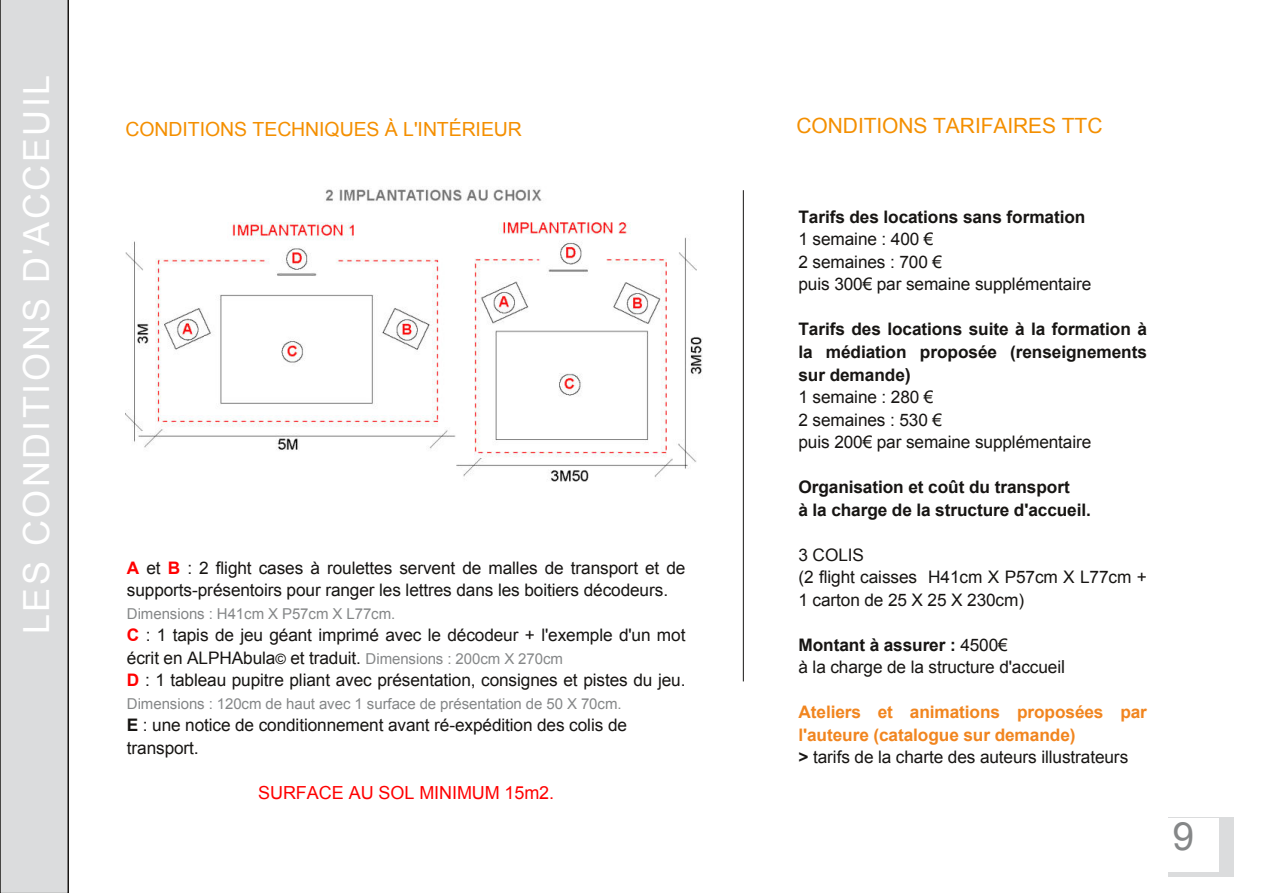
<style>
.page{position:relative;width:1263px;height:893px;background:#fff}
.page>*{position:absolute;margin:0;border:0;box-sizing:border-box;transform-origin:0 0}
.t1{font:39px "Arial";color:#858788}
.t2{font:36px "Arial";letter-spacing:.07em;color:#fff}
.t3{font:21px "Arial";letter-spacing:-.005em;color:#f48f00}
.t4{font:19.5px "Arial";letter-spacing:-.005em;color:#f48f00}
.t5{font:18px "Arial";letter-spacing:-.005em;color:#f00}
.t6{font:17.25px/22.5px "Arial";letter-spacing:-.01em;color:#171513}
.t7{font:700 17.25px/22.5px "Arial";letter-spacing:-.005em;color:#171513}
.t8{font:700 17.25px/22.5px "Arial";letter-spacing:-.005em;color:#f1851f}
.t9{font:15px "Arial";letter-spacing:-.005em;color:#858788}
.s1{font-weight:700;color:#f00}
.s2{font-size:14.25px}
.s3{font-size:15px;color:#858788}
.s4{font-weight:700}
.s5{font-size:18px}
.s6{font-weight:400}
.s7{color:#171513}
.s8{font-weight:400;color:#171513}
</style>
<div class="page">
<div style="left:0;top:0;width:69px;height:893px;background:#dbdcdd"></div>
<hr style="left:743px;top:190px;width:1px;height:491px;background:#171513">
<div style="left:1168px;top:817px;width:66px;height:59px;background:#dbdcdd"></div>
<div style="left:1168px;top:818px;width:50px;height:53px;background:#fff"></div>
<img style="left:126px;top:189px;width:577px;height:293px">
<h2 class="t2" style="left:23px;top:634px;width:561px;rotate:-90deg">LES CONDITIONS D'ACCEUIL</h2>
<p class="t4" style="left:126px;top:121px;width:398px">CONDITIONS TECHNIQUES À L'INTÉRIEUR</p>
<p class="t3" style="left:796px;top:118px;width:308px">CONDITIONS TARIFAIRES TTC</p>
<p class="t6" style="left:127px;top:558px;width:560px"><span class="s1">A</span> et <span class="s1">B</span> : 2 flight cases à roulettes servent de malles de transport et de supports-présentoirs pour ranger les lettres dans les boitiers décodeurs.</p>
<p class="t9" style="left:127px;top:608px;width:270px">Dimensions : H41cm X P57cm X L77cm.</p>
<p class="t6" style="left:127px;top:625px;width:560px"><span class="s1">C</span> : 1 tapis de jeu géant imprimé avec le décodeur + l'exemple d'un mot écrit en ALPHAbula<span class="s2">©</span> et traduit. <span class="s3">Dimensions : 200cm X 270cm<br></span><span class="s1">D</span> : 1 tableau pupitre pliant avec présentation, consignes et pistes du jeu.</p>
<p class="t9" style="left:127px;top:698px;width:496px">Dimensions : 120cm de haut avec 1 surface de présentation de 50 X 70cm.</p>
<p class="t6" style="left:127px;top:715px;width:502px"><span class="s4">E</span> : une notice de conditionnement avant ré-expédition des colis de transport<span class="s5">.</span></p>
<p class="t5" style="left:258px;top:786px;width:298px">SURFACE AU SOL MINIMUM 15m2.</p>
<p class="t7" style="left:798px;top:207px;width:288px">Tarifs des locations sans formation</p>
<p class="t6" style="left:798px;top:230px;width:294px">1 semaine : 400 €<br>2 semaines : 700 €<br>puis 300€ par semaine supplémentaire</p>
<p class="t7" style="left:798px;top:320px;width:350px">Tarifs des locations suite à la formation à la médiation proposée (renseignements sur demande<span class="s5">)<br></span><span class="s6">1 semaine : 280 €<br>2 semaines : 530 €<br>puis 200€ par semaine supplémentaire</span></p>
<p class="t7" style="left:798px;top:477px;width:294px">Organisation et coût du transport<br>à la charge de la structure d'accueil.</p>
<p class="t6" style="left:798px;top:545px;width:350px">3 COLIS<br>(2 flight caisses H41cm X P57cm X L77cm +<br>1 carton de 25 X 25 X 230cm)</p>
<p class="t6" style="left:798px;top:635px;width:268px"><span class="s4">Montant à assurer :</span> 4500€<br>à la charge de la structure d'accuei<span class="s5">l</span></p>
<p class="t8" style="left:798px;top:702px;width:350px">Ateliers et animations proposées par l'auteure (catalogue sur demande)<br><span class="s7">&gt;</span> <span class="s8">tarifs de la charte des auteurs illustrateurs</span></p>
<h1 class="t1" style="left:1172px;top:822px;width:23px">9</h1>
</div>
